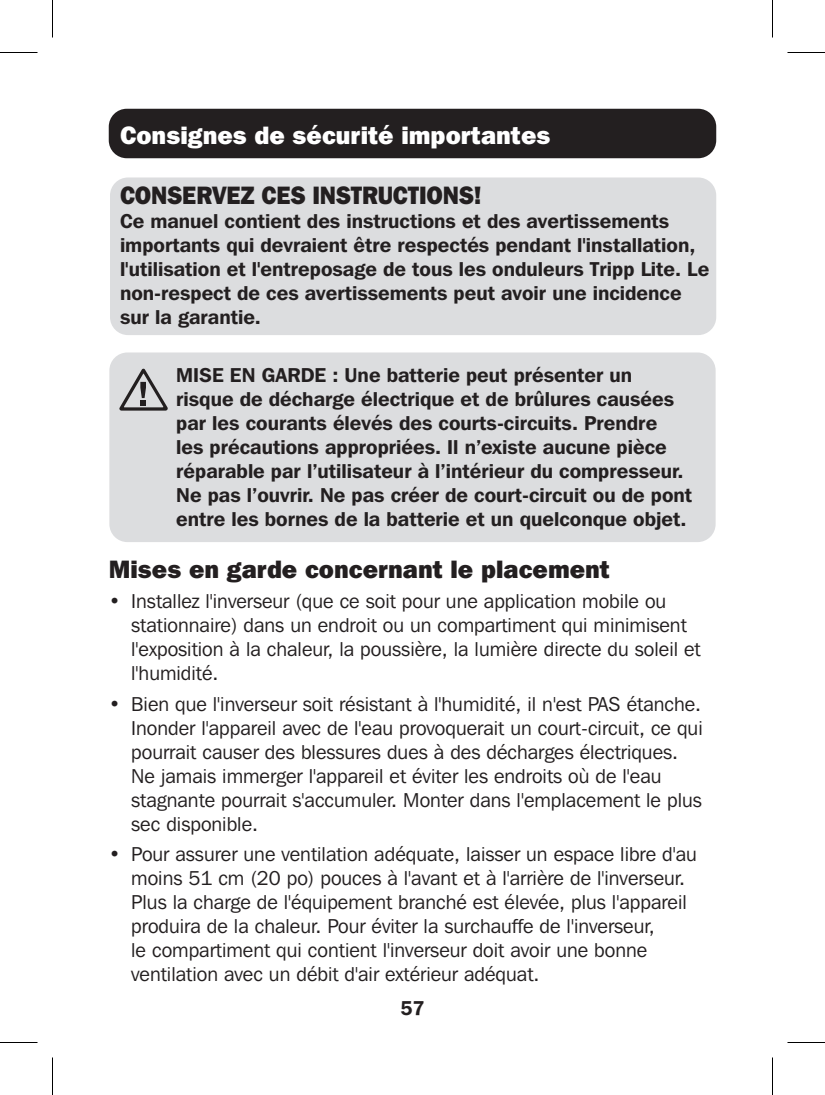
<style>
.page{position:relative;width:825px;height:1095px;background:#fff}
.page>*{position:absolute;margin:0;border:0;box-sizing:border-box;transform-origin:0 0}
.t1{font:800 25px "Franklin Gothic IT Cby BT";color:#231f20}
.t2{font:800 25px "Franklin Gothic IT Cby BT";color:#fff}
.t3{font:800 25px "Franklin Gothic IT Cby BT";color:#231f20;scale:.92 1}
.t4{font:20px/24px "Franklin Gothic IT Cby BT";color:#231f20}
.t5{font:600 20px/24px "Franklin Gothic IT Cby BT";color:#231f20}
</style>
<div class="page">
<div style="left:109px;top:352px;width:607px;height:190px;background:#dcdddf;border-radius:18px"></div>
<svg style="left:119px;top:369px;width:49px;height:42px"></svg>
<div style="left:110px;top:178px;width:606px;height:157px;background:#dcdddf;border-radius:18px"></div>
<div style="left:109px;top:109px;width:607px;height:49px;background:#231f20;border-radius:18px"></div>
<hr style="left:0;top:52px;width:38px;height:1px;background:#000">
<hr style="left:788px;top:52px;width:37px;height:1px;background:#000">
<hr style="left:0;top:1042px;width:38px;height:1px;background:#000">
<hr style="left:788px;top:1042px;width:37px;height:1px;background:#000">
<hr style="left:52px;top:0;width:1px;height:38px;background:#000">
<hr style="left:52px;top:1058px;width:1px;height:37px;background:#000">
<hr style="left:772px;top:0;width:1px;height:38px;background:#000">
<hr style="left:772px;top:1058px;width:1px;height:37px;background:#000">
<p class="t2" style="left:120px;top:119px;width:432px">Consignes de sécurité importantes</p>
<p class="t3" style="left:120px;top:179px;width:395px">CONSERVEZ CES INSTRUCTIONS!</p>
<p class="t5" style="left:120px;top:208px;width:591px">Ce manuel contient des instructions et des avertissements importants qui devraient être respectés pendant l'installation, l'utilisation et l'entreposage de tous les onduleurs Tripp Lite. Le non-respect de ces avertissements peut avoir une incidence sur la garantie.</p>
<p class="t5" style="left:176px;top:362px;width:518px">MISE EN GARDE : Une batterie peut présenter un risque de décharge électrique et de brûlures causées par les courants élevés des courts-circuits. Prendre<br>les précautions appropriées. Il n’existe aucune pièce réparable par l’utilisateur à l’intérieur du compresseur.<br>Ne pas l’ouvrir. Ne pas créer de court-circuit ou de pont entre les bornes de la batterie et un quelconque objet.</p>
<p class="t1" style="left:109px;top:553px;width:503px">Mises en garde concernant le placement</p>
<p class="t4" style="left:131px;top:589px;width:571px;text-indent:-22px">• Installez l'inverseur (que ce soit pour une application mobile ou stationnaire) dans un endroit ou un compartiment qui minimisent l'exposition à la chaleur, la poussière, la lumière directe du soleil et l'humidité.</p>
<p class="t4" style="left:131px;top:691px;width:573px;text-indent:-22px">• Bien que l'inverseur soit résistant à l'humidité, il n'est PAS étanche.<br>Inonder l'appareil avec de l'eau provoquerait un court-circuit, ce qui pourrait causer des blessures dues à des décharges électriques.<br>Ne jamais immerger l'appareil et éviter les endroits où de l'eau stagnante pourrait s'accumuler. Monter dans l'emplacement le plus sec disponible.</p>
<p class="t4" style="left:131px;top:842px;width:567px;text-indent:-22px">• Pour assurer une ventilation adéquate, laisser un espace libre d'au moins 51 cm (20 po) pouces à l'avant et à l'arrière de l'inverseur.<br>Plus la charge de l'équipement branché est élevée, plus l'appareil produira de la chaleur. Pour éviter la surchauffe de l'inverseur,<br>le compartiment qui contient l'inverseur doit avoir une bonne ventilation avec un débit d'air extérieur adéquat.</p>
<p class="t5" style="left:400px;top:996px;width:26px">57</p>
</div>
